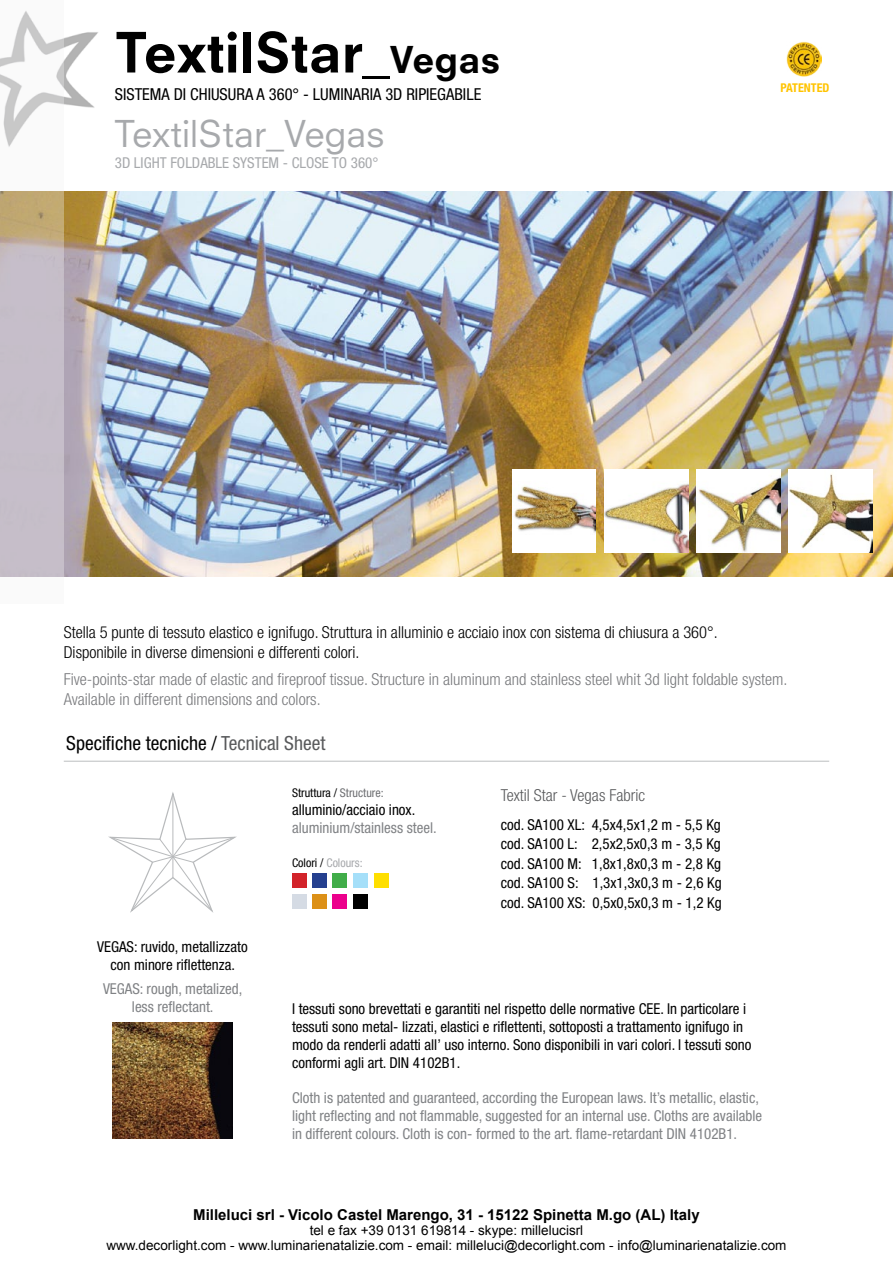
<style>
.page{position:relative;width:893px;height:1263px;background:#fff}
.page>*{position:absolute;margin:0;border:0;box-sizing:border-box;transform-origin:0 0}
.t1{font:800 54px "Neuzeit SLT Std";color:#000}
.t2{font:36px "Neuzeit SLT Std";color:#a7a9ac}
.t3{font:condensed 19.5px "Helvetica Neue";color:#000}
.t4{font:300 condensed 16.5px/19.5px "Helvetica Neue";color:#797a7d}
.t5{font:300 condensed 16.5px/19.5px "Helvetica Neue";color:#000}
.t6{font:condensed 16.5px "Helvetica Neue";color:#000}
.t7{font:300 condensed 16.5px "Helvetica Neue";color:#58595b}
.t8{font:condensed 15px/19.5px "Helvetica Neue";color:#000;text-align:justify}
.t9{font:condensed 15px/18px "Helvetica Neue";color:#808285}
.t10{font:700 15px "Arial";color:#000}
.t11{font:condensed 15px "Helvetica Neue";color:#a7a9ac}
.t12{font:13.5px/15px "Arial";color:#000;text-align:center}
.t13{font:700 condensed 12.15px "Helvetica Neue";color:#ffc400}
.t14{font:condensed 12px "Helvetica Neue";color:#000}
.t15{font:condensed 12px "Helvetica Neue";color:#a7a9ac}
.s1{font-size:36px}
.s2{color:#58595b}
.s3{color:#6d6e71}
.s4{color:#000}
</style>
<div class="page">
<img style="left:787px;top:41px;width:35px;height:35px">
<img style="left:64px;top:191px;width:829px;height:385px">
<svg style="left:108px;top:792px;width:129px;height:121px"></svg>
<hr style="left:64px;top:761px;width:765px;height:1px;background:#bcbec0">
<div style="left:292px;top:873px;width:15px;height:15px;background:#d2232a"></div>
<div style="left:312px;top:873px;width:15px;height:15px;background:#25408f"></div>
<div style="left:332px;top:873px;width:15px;height:15px;background:#41ad49"></div>
<div style="left:353px;top:873px;width:14px;height:15px;background:#a5dff9"></div>
<div style="left:374px;top:873px;width:15px;height:15px;background:#ffdf00"></div>
<div style="left:292px;top:894px;width:15px;height:15px;background:#d5dbe4"></div>
<div style="left:312px;top:894px;width:15px;height:15px;background:#dc9017"></div>
<div style="left:332px;top:894px;width:15px;height:15px;background:#ec008c"></div>
<div style="left:353px;top:894px;width:14px;height:15px;background:#000"></div>
<img style="left:113px;top:1022px;width:119px;height:116px">
<img style="left:512px;top:469px;width:84px;height:84px">
<img style="left:604px;top:469px;width:84px;height:84px">
<img style="left:697px;top:469px;width:83px;height:84px">
<img style="left:789px;top:469px;width:83px;height:84px">
<img style="left:64px;top:32px;width:34px;height:76px">
<svg style="left:0;top:11px;width:64px;height:566px;fill:#c6bec9"></svg>
<h1 class="t1" style="left:115px;top:20px;width:387px">TextilStar_<span class="s1">Vegas</span></h1>
<h2 class="t2" style="left:115px;top:112px;width:271px">TextilStar_Vegas</h2>
<p class="t6" style="left:115px;top:85px;width:368px">SISTEMA DI CHIUSURA A 360° - LUMINARIA 3D RIPIEGABILE</p>
<p class="t11" style="left:115px;top:154px;width:265px">3D LIGHT FOLDABLE SYSTEM - CLOSE TO 360°</p>
<p class="t13" style="left:781px;top:80px;width:50px">PATENTED</p>
<p class="t5" style="left:64px;top:622px;width:655px">Stella 5 punte di tessuto elastico e ignifugo. Struttura in alluminio e acciaio inox con sistema di chiusura a 360°.<br>Disponibile in diverse dimensioni e differenti colori.</p>
<p class="t4" style="left:64px;top:670px;width:725px">Five-points-star made of elastic and fireproof tissue. Structure in aluminum and stainless steel whit 3d light foldable system.<br>Available in different dimensions and colors.</p>
<h3 class="t3" style="left:66px;top:732px;width:261px">Specifiche tecniche / <span class="s2">Tecnical Sheet</span></h3>
<p class="t14" style="left:292px;top:786px;width:93px">Struttura / <span class="s3">Structure:</span></p>
<p class="t8" style="left:292px;top:800px;width:125px">alluminio/acciaio inox.</p>
<p class="t9" style="left:292px;top:819px;width:146px">aluminium/stainless steel.</p>
<p class="t15" style="left:292px;top:856px;width:72px"><span class="s4">Colori /</span> Colours:</p>
<p class="t7" style="left:501px;top:786px;width:146px">Textil Star - Vegas Fabric</p>
<p class="t8" style="left:501px;top:814px;width:222px">cod. SA100 XL: 4,5x4,5x1,2 m - 5,5 Kg cod. SA100 L: 2,5x2,5x0,3 m - 3,5 Kg cod. SA100 M: 1,8x1,8x0,3 m - 2,8 Kg cod. SA100 S: 1,3x1,3x0,3 m - 2,6 Kg cod. SA100 XS: 0,5x0,5x0,3 m - 1,2 Kg</p>
<p class="t8" style="left:97px;top:937px;width:152px;line-height:18px;text-align:center">VEGAS: ruvido, metallizzato con minore riflettenza.</p>
<p class="t9" style="left:103px;top:980px;width:141px;text-align:center">VEGAS: rough, metalized, less reflectant.</p>
<p class="t8" style="left:292px;top:999px;width:461px;line-height:18px;text-align:left">I tessuti sono brevettati e garantiti nel rispetto delle normative CEE. In particolare i tessuti sono metal- lizzati, elastici e riflettenti, sottoposti a trattamento ignifugo in modo da renderli adatti all’ uso interno. Sono disponibili in vari colori. I tessuti sono conformi agli art. DIN 4102B1.</p>
<p class="t9" style="left:292px;top:1088px;width:472px">Cloth is patented and guaranteed, according the European laws. It’s metallic, elastic, light reflecting and not flammable, suggested for an internal use. Cloths are available in different colours. Cloth is con- formed to the art. flame-retardant DIN 4102B1.</p>
<p class="t10" style="left:193px;top:1204px;width:508px">Milleluci srl - Vicolo Castel Marengo, 31 - 15122 Spinetta M.go (AL) Italy</p>
<p class="t12" style="left:106px;top:1222px;width:682px">tel e fax +39 0131 619814 - skype: millelucisrl<br>www.decorlight.com - www.luminarienatalizie.com - email: milleluci@decorlight.com - info@luminarienatalizie.com</p>
</div>
